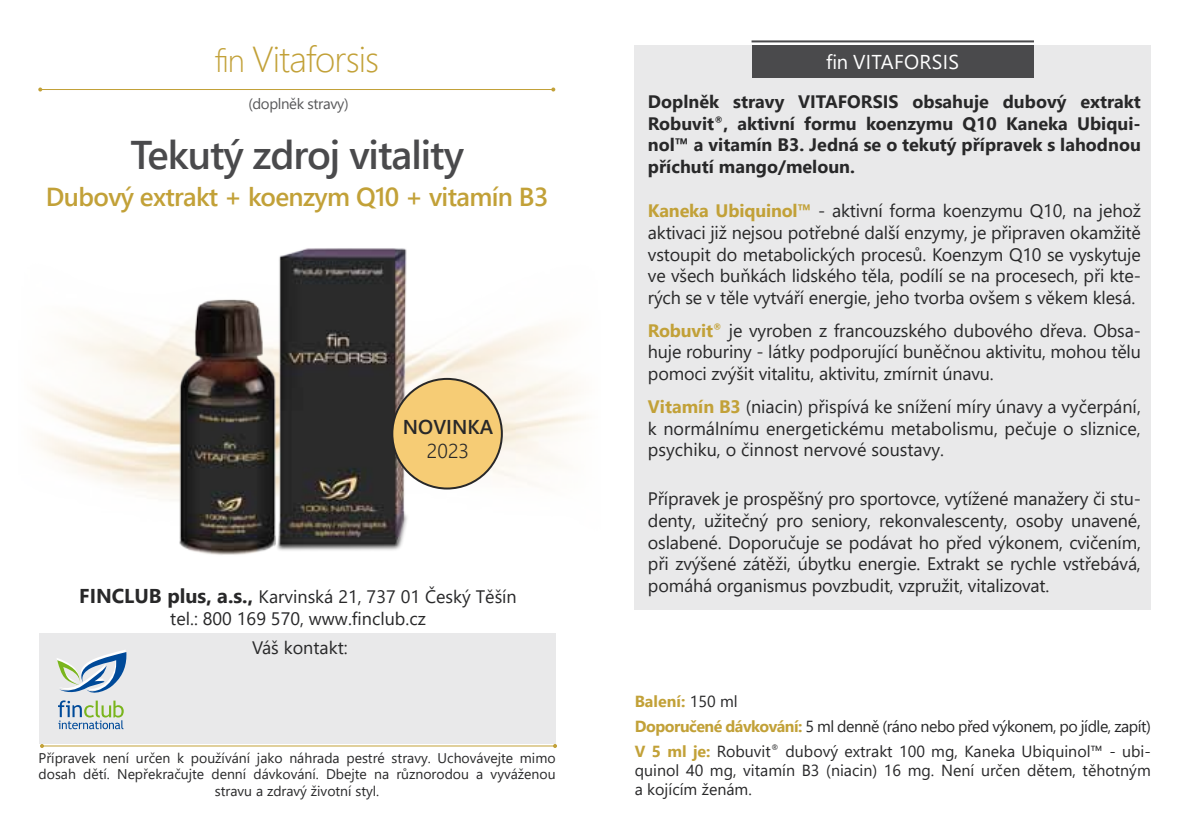
<style>
.page{position:relative;width:1191px;height:840px;background:#fff}
.page>*{position:absolute;margin:0;border:0;box-sizing:border-box;transform-origin:0 0}
.t1{font:600 40px "Segoe UI";letter-spacing:-.025em;color:#4a4a4c}
.t2{font:300 36px "Segoe UI";letter-spacing:-.025em;color:#c2a138}
.t3{font:600 26px "Segoe UI";letter-spacing:-.025em;color:#c2a138}
.t4{font:20px "Segoe UI";letter-spacing:.015em;color:#fff}
.t5{font:600 20px "Segoe UI";color:#282829}
.t6{font:300 20px "Segoe UI";color:#282829}
.t7{font:18px/21.6px "Segoe UI";letter-spacing:-.01em;color:#282829;text-align:justify}
.t8{font:700 18px/21.6px "Segoe UI";color:#282829;text-align:justify}
.t9{font:16px/24.8px "Segoe UI";color:#282829}
.t10{font:15px "Segoe UI";letter-spacing:-.025em;color:#58585a}
.t11{font:14px/16.8px "Segoe UI";color:#282829;text-align:center}
.s1{font-size:32px}
.s2{font-weight:700;font-size:20px}
.s3{font-weight:700;color:#c2a138}
</style>
<div class="page">
<img style="left:37px;top:325px;width:549px;height:160px">
<img style="left:96px;top:248px;width:373px;height:307px">
<div style="left:634px;top:45px;width:516px;height:564px;background:#e9e9ea"></div>
<div style="left:752px;top:45px;width:281px;height:33px;background:#4a4a4c"></div>
<hr style="left:751px;top:40px;width:283px;height:2px;background:#4a4a4c">
<hr style="left:40px;top:89px;width:513px;height:1px;background:#c2a138">
<svg style="left:38px;top:87px;width:4px;height:4px"></svg>
<svg style="left:551px;top:87px;width:4px;height:4px"></svg>
<div style="left:39px;top:633px;width:516px;height:110px;background:#e9e9ea"></div>
<hr style="left:42px;top:745px;width:513px;height:1px;background:#c2a138">
<svg style="left:40px;top:743px;width:4px;height:4px"></svg>
<svg style="left:553px;top:743px;width:4px;height:4px"></svg>
<svg style="left:57px;top:650px;width:70px;height:78px"></svg>
<div style="left:392px;top:378px;width:110px;height:110px;background:#f6cc75;border-radius:50%"></div>
<div style="left:391px;top:377px;width:112px;height:112px;border:2px solid #282829;border-radius:50%"></div>
<h2 class="t2" style="left:215px;top:25px;width:166px"><span class="s1">fin</span> Vitaforsis</h2>
<p class="t10" style="left:248px;top:89px;width:102px">(doplněk stravy)</p>
<h1 class="t1" style="left:130px;top:117px;width:335px">Tekutý zdroj vitality</h1>
<h3 class="t3" style="left:46px;top:172px;width:504px">Dubový extrakt + koenzym Q10 + vitamín B3</h3>
<p class="t5" style="left:403px;top:407px;width:92px">NOVINKA</p>
<p class="t6" style="left:427px;top:431px;width:44px">2023</p>
<p class="t7" style="left:79px;top:584px;width:439px;text-align:center"><span class="s2">FINCLUB plus, a.s.,</span> Karvinská 21, 737 01 Český Těšín tel.: 800 169 570, www.finclub.cz</p>
<p class="t7" style="left:252px;top:635px;width:97px">Váš kontakt:</p>
<p class="t11" style="left:39px;top:747px;width:518px">Přípravek není určen k používání jako náhrada pestré stravy. Uchovávejte mimo dosah dětí. Nepřekračujte denní dávkování. Dbejte na různorodou a vyváženou stravu a zdravý životní styl.</p>
<p class="t4" style="left:826px;top:43px;width:134px">fin VITAFORSIS</p>
<p class="t8" style="left:648px;top:89px;width:494px">Doplněk stravy VITAFORSIS obsahuje dubový extrakt Robuvit<sup>®</sup>, aktivní formu koenzymu Q10 Kaneka Ubiqui&shy;nol™ a vitamín B3. Jedná se o tekutý přípravek s lahodnou příchutí mango/meloun.</p>
<p class="t7" style="left:648px;top:198px;width:494px"><span class="s3">Kaneka Ubiquinol™</span> - aktivní forma koenzymu Q10, na jehož aktivaci již nejsou potřebné další enzymy, je připraven okamžitě vstoupit do metabolických procesů. Koenzym Q10 se vyskytuje ve všech buňkách lidského těla, podílí se na procesech, při kte&shy;rých se v těle vytváří energie, jeho tvorba ovšem s věkem klesá.</p>
<p class="t7" style="left:648px;top:318px;width:494px"><span class="s3">Robuvit</span><sup>®</sup> je vyroben z francouzského dubového dřeva. Obsa&shy;huje roburiny - látky podporující buněčnou aktivitu, mohou tělu pomoci zvýšit vitalitu, aktivitu, zmírnit únavu.</p>
<p class="t7" style="left:648px;top:394px;width:494px"><span class="s3">Vitamín B3</span> (niacin) přispívá ke snížení míry únavy a vyčerpání, k normálnímu energetickému metabolismu, pečuje o sliznice, psychiku, o činnost nervové soustavy.</p>
<p class="t7" style="left:648px;top:486px;width:494px">Přípravek je prospěšný pro sportovce, vytížené manažery či stu&shy;denty, užitečný pro seniory, rekonvalescenty, osoby unavené, oslabené. Doporučuje se podávat ho před výkonem, cvičením, při zvýšené zátěži, úbytku energie. Extrakt se rychle vstřebává, pomáhá organismus povzbudit, vzpružit, vitalizovat.</p>
<p class="t9" style="left:634px;top:687px;width:517px"><span class="s3">Balení:</span> 150 ml<br><span class="s3">Doporučené dávkování:</span> 5 ml denně (ráno nebo před výkonem, po jídle, zapít)<br><span class="s3">V 5 ml je:</span> Robuvit<sup>®</sup> dubový extrakt 100 mg, Kaneka Ubiquinol™ - ubi-</p>
<p class="t9" style="left:634px;top:758px;width:517px;line-height:19.2px">quinol 40 mg, vitamín B3 (niacin) 16 mg. Není určen dětem, těhotným a kojícím ženám.</p>
</div>
